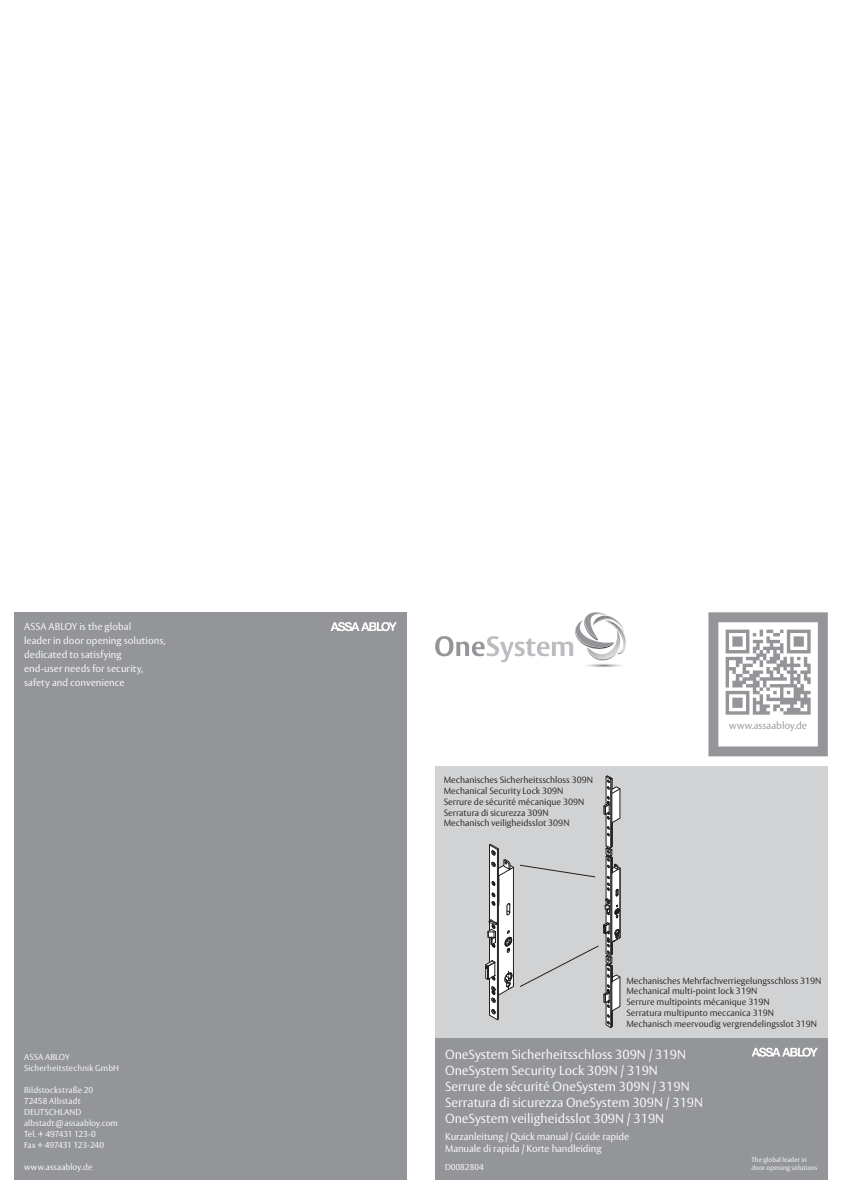
<style>
.page{position:relative;width:842px;height:1191px;background:#fff}
.page>*{position:absolute;margin:0;border:0;box-sizing:border-box;transform-origin:0 0}
.t1{font:300 13px/16px "ASSA Vesta";color:#fff}
.t2{font:300 10.1px "ASSA Vesta";color:#939598}
.t3{font:300 10px/14px "ASSA Vesta";color:#fff}
.t4{font:300 9px/10.8px "ASSA Vesta";color:#231f20}
.t5{font:300 8.5px/11px "ASSA Vesta";letter-spacing:.01em;color:#fff}
.t6{font:300 6.7px/8px "ASSA Vesta";color:#fff}
</style>
<div class="page">
<div style="left:14px;top:612px;width:393px;height:567px;background:#939598"></div>
<svg style="left:331px;top:622px;width:66px;height:9px"></svg>
<div style="left:435px;top:766px;width:393px;height:271px;background:#d1d2d4"></div>
<div style="left:435px;top:1037px;width:393px;height:142px;background:#939598"></div>
<svg style="left:752px;top:1047px;width:66px;height:9px"></svg>
<svg style="left:708px;top:612px;width:120px;height:144px"></svg>
<svg style="left:435px;top:612px;width:191px;height:55px"></svg>
<svg style="left:485px;top:775px;width:136px;height:253px"></svg>
<p class="t3" style="left:24px;top:620px;width:143px">ASSA ABLOY is the global<br>leader in door opening solutions, dedicated to satisfying<br>end-user needs for security, safety and convenience</p>
<p class="t4" style="left:444px;top:775px;width:151px">Mechanisches Sicherheitsschloss 309N Mechanical Security Lock 309N Serrure de sécurité mécanique 309N Serratura di sicurezza 309N Mechanisch veiligheidsslot 309N</p>
<p class="t2" style="left:729px;top:720px;width:79px">www.assaabloy.de</p>
<p class="t4" style="left:626px;top:975px;width:197px">Mechanisches Mehrfachverriegelungsschloss 319N Mechanical multi-point lock 319N<br>Serrure multipoints mécanique 319N<br>Serratura multipunto meccanica 319N Mechanisch meervoudig vergrendelingsslot 319N</p>
<h1 class="t1" style="left:445px;top:1046px;width:260px">OneSystem Sicherheitsschloss 309N / 319N OneSystem Security Lock 309N / 319N<br>Serrure de sécurité OneSystem 309N / 319N Serratura di sicurezza OneSystem 309N / 319N OneSystem veiligheidsslot 309N / 319N</h1>
<p class="t5" style="left:24px;top:1051px;width:97px">ASSA ABLOY<br>Sicherheitstechnik GmbH</p>
<p class="t5" style="left:24px;top:1084px;width:95px">Bildstockstraße 20<br>72458 Albstadt<br>DEUTSCHLAND<br>albstadt @ assaabloy.com<br>Tel. + 497431 123-0<br>Fax + 497431 123-240</p>
<p class="t5" style="left:24px;top:1161px;width:70px">www.assaabloy.de</p>
<p class="t6" style="left:751px;top:1156px;width:68px">The global leader in door opening solutions</p>
<p class="t3" style="left:445px;top:1131px;width:186px;line-height:12px">Kurzanleitung / Quick manual / Guide rapide<br>Manuale di rapida / Korte handleiding</p>
<p class="t5" style="left:445px;top:1161px;width:40px">D0082804</p>
</div>
